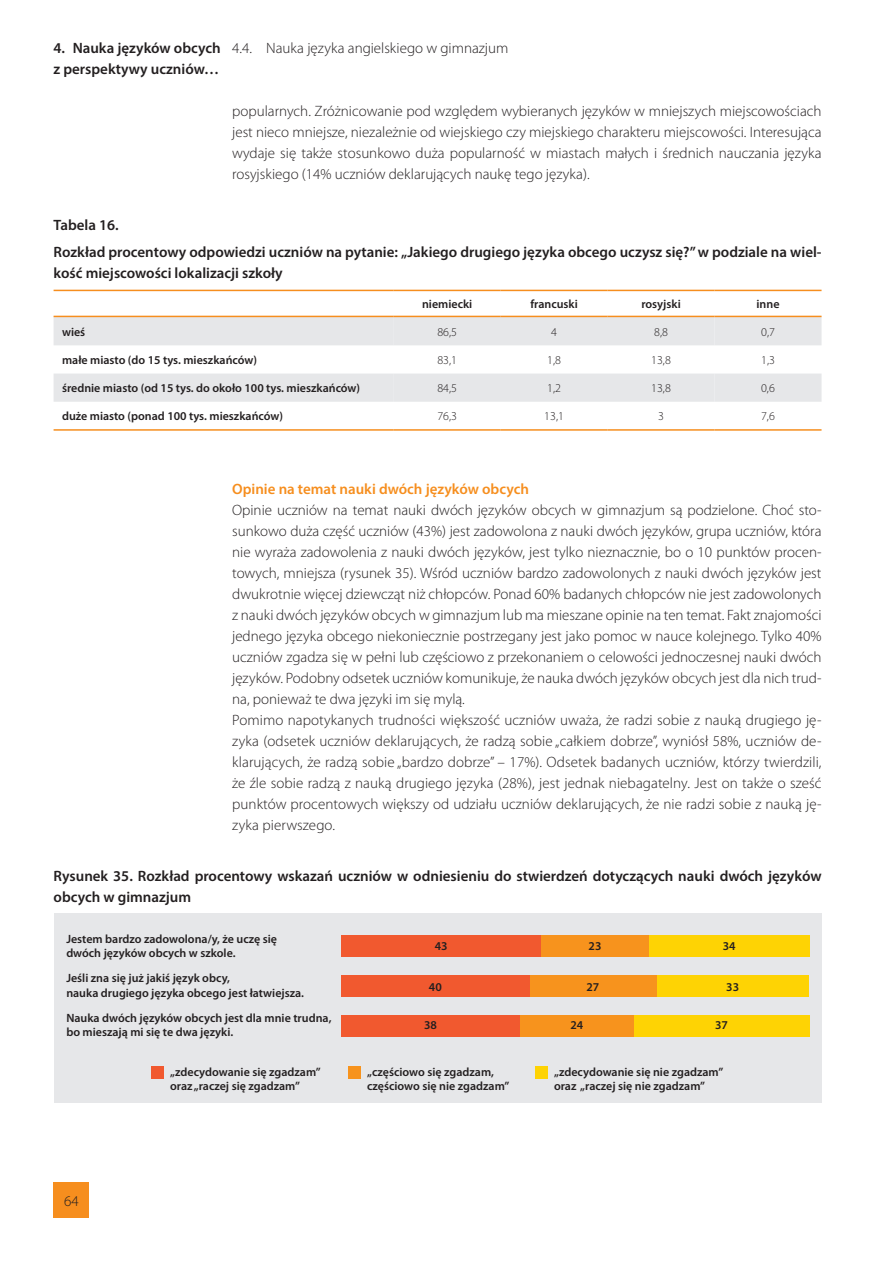
<style>
.page{position:relative;width:893px;height:1263px;background:#fff}
.page>*{position:absolute;margin:0;border:0;box-sizing:border-box;transform-origin:0 0}
.t1{font:300 15px/21px "Myriad Pro";color:#231f20;text-align:justify}
.t2{font:600 15px/21px "Myriad Pro";color:#231f20}
.t3{font:600 15px "Myriad Pro";color:#f68e1e}
.t4{font:600 12px/14.4px "Myriad Pro";color:#231f20}
.t5{font:300 12px "Myriad Pro";color:#231f20}
.s1{font-weight:300}
</style>
<div class="page">
<div style="left:54px;top:1182px;width:35px;height:36px;background:#f68e1e"></div>
<svg style="left:54px;top:317px;width:767px;height:85px;fill:#e6e7e9"></svg>
<svg style="left:394px;top:317px;width:321px;height:85px"></svg>
<hr style="left:54px;top:290px;width:340px;height:1px;background:#f68e1e">
<hr style="left:394px;top:290px;width:107px;height:1px;background:#f68e1e">
<hr style="left:501px;top:290px;width:107px;height:1px;background:#f68e1e">
<hr style="left:608px;top:290px;width:107px;height:1px;background:#f68e1e">
<hr style="left:715px;top:290px;width:106px;height:1px;background:#f68e1e">
<hr style="left:54px;top:316px;width:340px;height:1px;background:#f68e1e">
<hr style="left:394px;top:316px;width:107px;height:1px;background:#f68e1e">
<hr style="left:501px;top:316px;width:107px;height:1px;background:#f68e1e">
<hr style="left:608px;top:316px;width:107px;height:1px;background:#f68e1e">
<hr style="left:715px;top:316px;width:106px;height:1px;background:#f68e1e">
<hr style="left:54px;top:429px;width:340px;height:2px;background:#f68e1e">
<hr style="left:394px;top:429px;width:107px;height:2px;background:#f68e1e">
<hr style="left:501px;top:429px;width:107px;height:2px;background:#f68e1e">
<hr style="left:608px;top:429px;width:107px;height:2px;background:#f68e1e">
<hr style="left:715px;top:429px;width:106px;height:2px;background:#f68e1e">
<div style="left:54px;top:914px;width:767px;height:189px;background:#e6e7e9"></div>
<div style="left:535px;top:1066px;width:12px;height:13px;background:#fed304"></div>
<div style="left:348px;top:1066px;width:13px;height:13px;background:#f7931d"></div>
<div style="left:151px;top:1066px;width:13px;height:13px;background:#f1592f"></div>
<div style="left:649px;top:936px;width:160px;height:21px;background:#fed304"></div>
<div style="left:541px;top:936px;width:108px;height:21px;background:#f7931d"></div>
<div style="left:341px;top:936px;width:200px;height:21px;background:#f1592f"></div>
<div style="left:656px;top:975px;width:153px;height:21px;background:#fed304"></div>
<div style="left:530px;top:975px;width:126px;height:21px;background:#f7931d"></div>
<div style="left:341px;top:975px;width:189px;height:21px;background:#f1592f"></div>
<div style="left:634px;top:1015px;width:175px;height:21px;background:#fed304"></div>
<div style="left:520px;top:1015px;width:114px;height:21px;background:#f7931d"></div>
<div style="left:341px;top:1015px;width:179px;height:21px;background:#f1592f"></div>
<p class="t2" style="left:54px;top:37px;width:456px">4. Nauka języków obcych <span class="s1">4.4. Nauka języka angielskiego w gimnazjum </span>z perspektywy uczniów…</p>
<p class="t1" style="left:232px;top:100px;width:591px">popularnych. Zróżnicowanie pod względem wybieranych języków w mniejszych miejscowościach jest nieco mniejsze, niezależnie od wiejskiego czy miejskiego charakteru miejscowości. Interesująca wydaje się także stosunkowo duża popularność w miastach małych i średnich nauczania języka rosyjskiego (14% uczniów deklarujących naukę tego języka).</p>
<p class="t2" style="left:54px;top:211px;width:770px;line-height:27px">Tabela 16.<br>Rozkład procentowy odpowiedzi uczniów na pytanie: „Jakiego drugiego języka obcego uczysz się?” w podziale na wiel-</p>
<p class="t2" style="left:54px;top:262px;width:231px">kość miejscowości lokalizacji szkoły</p>
<p class="t4" style="left:422px;top:296px;width:52px">niemiecki</p>
<p class="t4" style="left:530px;top:296px;width:49px">francuski</p>
<p class="t4" style="left:641px;top:296px;width:41px">rosyjski</p>
<p class="t4" style="left:757px;top:296px;width:24px">inne</p>
<p class="t4" style="left:62px;top:324px;width:25px">wieś</p>
<p class="t5" style="left:437px;top:325px;width:21px">86,5</p>
<p class="t5" style="left:551px;top:325px;width:7px">4</p>
<p class="t5" style="left:654px;top:325px;width:15px">8,8</p>
<p class="t5" style="left:761px;top:325px;width:15px">0,7</p>
<p class="t4" style="left:62px;top:352px;width:197px">małe miasto (do 15 tys. mieszkańców)</p>
<p class="t5" style="left:437px;top:353px;width:21px">83,1</p>
<p class="t5" style="left:547px;top:353px;width:15px">1,8</p>
<p class="t5" style="left:651px;top:353px;width:21px">13,8</p>
<p class="t5" style="left:761px;top:353px;width:15px">1,3</p>
<p class="t4" style="left:62px;top:381px;width:300px">średnie miasto (od 15 tys. do około 100 tys. mieszkańców)</p>
<p class="t5" style="left:437px;top:382px;width:21px">84,5</p>
<p class="t5" style="left:547px;top:382px;width:15px">1,2</p>
<p class="t5" style="left:651px;top:382px;width:21px">13,8</p>
<p class="t5" style="left:761px;top:382px;width:15px">0,6</p>
<p class="t4" style="left:62px;top:409px;width:223px">duże miasto (ponad 100 tys. mieszkańców)</p>
<p class="t5" style="left:437px;top:410px;width:21px">76,3</p>
<p class="t5" style="left:544px;top:410px;width:21px">13,1</p>
<p class="t5" style="left:658px;top:410px;width:7px">3</p>
<p class="t5" style="left:761px;top:410px;width:15px">7,6</p>
<p class="t3" style="left:232px;top:479px;width:298px">Opinie na temat nauki dwóch języków obcych</p>
<p class="t1" style="left:232px;top:499px;width:591px;text-align:left">Opinie uczniów na temat nauki dwóch języków obcych w gimnazjum są podzielone. Choć sto&shy;sunkowo duża część uczniów (43%) jest zadowolona z nauki dwóch języków, grupa uczniów, która nie wyraża zadowolenia z nauki dwóch języków, jest tylko nieznacznie, bo o 10 punktów procen&shy;towych, mniejsza (rysunek 35). Wśród uczniów bardzo zadowolonych z nauki dwóch języków jest dwukrotnie więcej dziewcząt niż chłopców. Ponad 60% badanych chłopców nie jest zadowolonych z nauki dwóch języków obcych w gimnazjum lub ma mieszane opinie na ten temat. Fakt znajomości jednego języka obcego niekoniecznie postrzegany jest jako pomoc w nauce kolejnego. Tylko 40% uczniów zgadza się w pełni lub częściowo z przekonaniem o celowości jednoczesnej nauki dwóch języków. Podobny odsetek uczniów komunikuje, że nauka dwóch języków obcych jest dla nich trud&shy;na, ponieważ te dwa języki im się mylą.<br>Pomimo napotykanych trudności większość uczniów uważa, że radzi sobie z nauką drugiego ję&shy;zyka (odsetek uczniów deklarujących, że radzą sobie „całkiem dobrze”, wyniósł 58%, uczniów de&shy;klarujących, że radzą sobie „bardzo dobrze” – 17%). Odsetek badanych uczniów, którzy twierdzili, że źle sobie radzą z nauką drugiego języka (28%), jest jednak niebagatelny. Jest on także o sześć punktów procentowych większy od udziału uczniów deklarujących, że nie radzi sobie z nauką ję&shy;zyka pierwszego.</p>
<p class="t2" style="left:54px;top:865px;width:769px">Rysunek 35. Rozkład procentowy wskazań uczniów w odniesieniu do stwierdzeń dotyczących nauki dwóch języków obcych w gimnazjum</p>
<p class="t4" style="left:66px;top:931px;width:212px">Jestem bardzo zadowolona/y, że uczę się dwóch języków obcych w szkole.</p>
<p class="t4" style="left:435px;top:938px;width:14px">43</p>
<p class="t4" style="left:589px;top:938px;width:14px">23</p>
<p class="t4" style="left:723px;top:938px;width:14px">34</p>
<p class="t4" style="left:66px;top:971px;width:239px">Jeśli zna się już jakiś język obcy,<br>nauka drugiego języka obcego jest łatwiejsza.</p>
<p class="t4" style="left:429px;top:979px;width:14px">40</p>
<p class="t4" style="left:586px;top:979px;width:14px">27</p>
<p class="t4" style="left:726px;top:979px;width:14px">33</p>
<p class="t4" style="left:66px;top:1010px;width:267px">Nauka dwóch języków obcych jest dla mnie trudna, bo mieszają mi się te dwa języki.</p>
<p class="t4" style="left:424px;top:1017px;width:14px">38</p>
<p class="t4" style="left:570px;top:1017px;width:14px">24</p>
<p class="t4" style="left:715px;top:1017px;width:14px">37</p>
<p class="t1" style="left:64px;top:1190px;width:16px">64</p>
<p class="t4" style="left:170px;top:1064px;width:152px">„zdecydowanie się zgadzam” oraz „raczej się zgadzam”</p>
<p class="t4" style="left:367px;top:1064px;width:144px">„częściowo się zgadzam, częściowo się nie zgadzam”</p>
<p class="t4" style="left:554px;top:1064px;width:171px">„zdecydowanie się nie zgadzam” oraz „raczej się nie zgadzam”</p>
</div>
